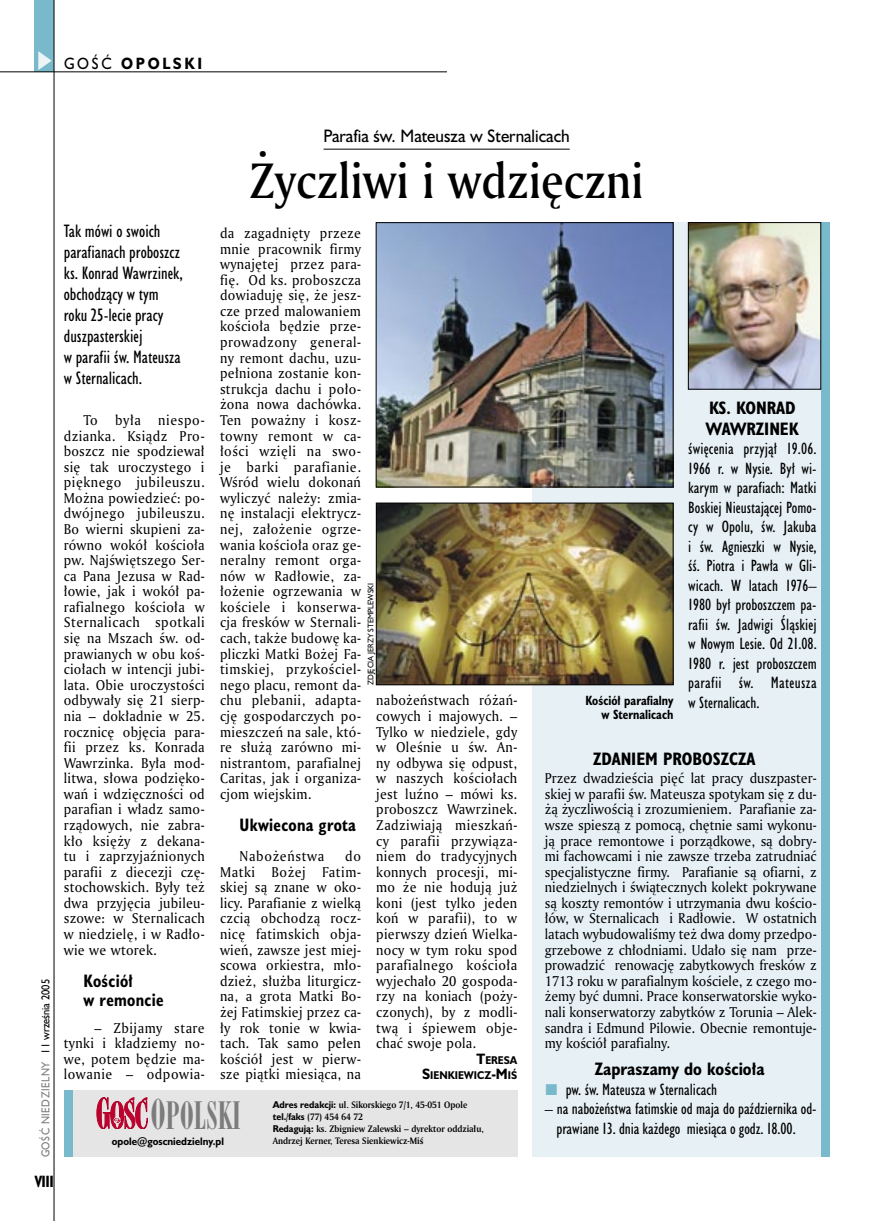
<style>
.page{position:relative;width:872px;height:1221px;background:#fff}
.page>*{position:absolute;margin:0;border:0;box-sizing:border-box;transform-origin:0 0}
._05a_tytyl_AmMd_32_pt{font:48px "Amerigo Md PL";color:#000;scale:.9 1}
._05a_tytyl_AmMd_48_pt{font:36.45px "Modern 735 PL";letter-spacing:.01em;color:#7c7c7c;scale:.9 1}
._06-4_lead_lokal_HuCn_11_pt{font:16.5px/21px "Humanst 521 Cn PL";color:#000}
._04-2_tytul_ramki{font:700 16.5px/21px "Humanst 521 Cn PL";color:#000}
._04-3_nadtytul_lokal{font:16.5px "Humanst 521 PL";color:#000;scale:.94 1}
._04_srodtytul_HuCB_11_pt{font:700 16.5px/19.5px "Humanst 521 Cn PL";letter-spacing:.02em;color:#000;scale:.94 1}
._03-2_body_do_ramki{font:15px/19.5px "Humanst 521 Cn PL";letter-spacing:-.005em;color:#000;text-align:justify}
._15a_temat_lewo{font:700 15px "Humanst 521 PL";letter-spacing:.2em;color:#000;scale:.9 1}
._16_pagina_lewa{font:700 15px "Humanst 521 Cn PL";color:#000;scale:.94 1}
._01_body_tekst{font:13.8px/15.6px "Amerigo PL";letter-spacing:.02em;color:#000;text-align:justify;scale:.94 1}
._01_body_tekst-2{font:13.8px "Amerigo PL";letter-spacing:.055em;color:#000;scale:.94 1}
._09_podpis_zdjecia_HuCnB{font:700 12.3px/14.4px "Humanst 521 Cn PL";color:#000;text-align:right;scale:.94 1}
._18a_data_lewa_GOSC{font:10.5px "Humanst 521 PL";letter-spacing:.05em;color:#7c7c7c;scale:.9 1}
._18_data_lewa{font:10.5px "Humanst 521 PL";color:#000;scale:.9 1}
._12a_autor_na_koncu_HuBd{font:700 10.35px/15.6px "Humanst 521 PL";color:#000;text-align:right;scale:.9 1}
._20a_stopka_adres{font:700 9.9px "Humanst 521 PL";color:#000;scale:.94 1}
._20b_stopka_dzial{font:700 9px "Amerigo PL";color:#000;scale:.94 1}
._09a_autor_zdjecia_Hu_5_pt{font:7.5px "Humanst 521 PL";color:#000;scale:.94 1}
.s1{font-weight:400}
.s2{font-size:13.8px}
.s3{font-size:39.45px}
.s4{font-family:"Humanst 521 PL"}
.s5{font-size:14.4px}
</style>
<div class="page">
<div style="left:532px;top:222px;width:296px;height:934px;background:#e7f1f5"></div>
<div style="left:821px;top:222px;width:8px;height:934px;background:#78b9cc"></div>
<img style="left:690px;top:224px;width:129px;height:163px">
<div style="left:688px;top:222px;width:133px;height:167px;border:1px solid #000"></div>
<hr style="left:323px;top:149px;width:247px;height:1px;background:#000">
<div style="left:64px;top:1090px;width:453px;height:66px;background:#e5e5e5"></div>
<svg style="left:97px;top:1097px;width:51px;height:31px"></svg>
<div style="left:35px;top:0;width:19px;height:72px;background:#78b9cc"></div>
<svg style="left:38px;top:51px;width:14px;height:19px"></svg>
<hr style="left:54px;top:0;width:1px;height:1220px;background:#000">
<hr style="left:0;top:72px;width:447px;height:1px;background:#000">
<img style="left:378px;top:224px;width:293px;height:261px">
<div style="left:376px;top:222px;width:297px;height:265px;border:1px solid #000"></div>
<img style="left:378px;top:505px;width:293px;height:178px">
<div style="left:376px;top:503px;width:297px;height:182px;border:1px solid #000"></div>
<div style="left:64px;top:1090px;width:8px;height:66px;background:#78b9cc"></div>
<p class="_15a_temat_lewo" style="left:64px;top:53px;width:155px"><span class="s1">GOŚĆ</span> OPOLSKI</p>
<p class="_18_data_lewa" style="left:38px;top:1053px;width:84px;rotate:-90deg">11 września 2005</p>
<p class="_18a_data_lewa_GOSC" style="left:38px;top:1157px;width:108px;rotate:-90deg">GOŚĆ NIEDZIELNY</p>
<p class="_16_pagina_lewa" style="left:35px;top:1170px;width:22px">VIII</p>
<p class="_04-3_nadtytul_lokal" style="left:323px;top:125px;width:263px">Parafia św. Mateusza w Sternalicach</p>
<p class="_05a_tytyl_AmMd_32_pt" style="left:249px;top:149px;width:439px">Życzliwi i wdzięczni</p>
<p class="_06-4_lead_lokal_HuCn_11_pt" style="left:64px;top:220px;width:121px">Tak mówi o swoich parafianach proboszcz ks. Konrad Wawrzinek, obchodzący w tym roku 25-lecie pracy duszpasterskiej<br>w parafii św. Mateusza w Sternalicach.</p>
<p class="_01_body_tekst" style="left:83px;top:412px;width:17px">To</p>
<p class="_01_body_tekst" style="left:115px;top:412px;width:29px">była</p>
<p class="_01_body_tekst" style="left:64px;top:412px;width:151px;text-indent:94px">niespo&shy;dzianka. Ksiądz Pro&shy;boszcz nie spodziewał się tak uroczystego i pięknego jubileuszu.<br>Można powiedzieć: po&shy;dwójnego jubileuszu.<br>Bo wierni skupieni za&shy;równo wokół kościoła pw. Najświętszego Ser&shy;ca Pana Jezusa w Rad&shy;łowie, jak i wokół pa&shy;rafialnego kościoła w Sternalicach spotkali się na Mszach św. od&shy;prawianych w obu koś&shy;ciołach w intencji jubi&shy;lata. Obie uroczystości odbywały się 21 sierp&shy;nia – dokładnie w 25. rocznicę objęcia para&shy;fii przez ks. Konrada Wawrzinka. Była mod&shy;litwa, słowa podzięko&shy;wań i wdzięczności od parafian i władz samo&shy;rządowych, nie zabra&shy;kło księży z dekana&shy;tu i zaprzyjaźnionych parafii z diecezji czę&shy;stochowskich. Były też dwa przyjęcia jubileu&shy;szowe: w Sternalicach w niedzielę, i w Radło&shy;wie we wtorek.</p>
<p class="_04_srodtytul_HuCB_11_pt" style="left:83px;top:970px;width:87px">Kościół<br>w remoncie</p>
<p class="_01_body_tekst" style="left:64px;top:1019px;width:151px;text-indent:31px">– Zbijamy stare tynki i kładziemy no&shy;we, potem będzie ma&shy;lowanie – odpowia-</p>
<p class="_01_body_tekst" style="left:220px;top:225px;width:151px">da zagadnięty przeze mnie pracownik firmy wynajętej przez para&shy;fię. Od ks. proboszcza dowiaduję się, że jesz&shy;cze przed malowaniem kościoła będzie prze&shy;prowadzony general&shy;ny remont dachu, uzu&shy;pełniona zostanie kon&shy;strukcja dachu i poło&shy;żona nowa dachówka.<br>Ten poważny i kosz&shy;towny remont w ca&shy;łości wzięli na swo&shy;je barki parafianie.<br>Wśród wielu dokonań wyliczyć należy: zmia&shy;nę instalacji elektrycz&shy;nej, założenie ogrze&shy;wania kościoła oraz ge&shy;neralny remont orga&shy;nów w Radłowie, za&shy;łożenie ogrzewania w kościele i konserwa&shy;cja fresków w Sternali&shy;cach, także budowę ka&shy;pliczki Matki Bożej Fa&shy;timskiej, przykościel&shy;nego placu, remont da&shy;chu plebanii, adapta&shy;cję gospodarczych po&shy;mieszczeń na sale, któ&shy;re służą zarówno mi&shy;nistrantom, parafialnej Caritas, jak i organiza&shy;cjom wiejskim.</p>
<p class="_04_srodtytul_HuCB_11_pt" style="left:240px;top:814px;width:125px">Ukwiecona grota</p>
<p class="_01_body_tekst-2" style="left:240px;top:847px;width:92px">Nabożeństwa</p>
<p class="_09a_autor_zdjecia_Hu_5_pt" style="left:365px;top:685px;width:110px;rotate:-90deg">ZDJĘCIA JERZY STEMPLEWSKI</p>
<p class="_01_body_tekst" style="left:376px;top:692px;width:151px">nabożeństwach różań&shy;cowych i majowych. – Tylko w niedziele, gdy w Oleśnie u św. An&shy;ny odbywa się odpust, w naszych kościołach jest luźno – mówi ks. proboszcz Wawrzinek.<br>Zadziwiają mieszkań&shy;cy parafii przywiąza&shy;niem do tradycyjnych konnych procesji, mi&shy;mo że nie hodują już koni (jest tylko jeden koń w parafii), to w pierwszy dzień Wielka&shy;nocy w tym roku spod parafialnego kościoła wyjechało 20 gospoda&shy;rzy na koniach (poży&shy;czonych), by z modli&shy;twą i śpiewem obje&shy;chać swoje pola.</p>
<p class="_12a_autor_na_koncu_HuBd" style="left:422px;top:1051px;width:107px"><span class="s2">T</span>ERESA<br><span class="s2">S</span>IENKIEWICZ<span class="s2">-M</span>IŚ</p>
<p class="_01_body_tekst" style="left:220px;top:848px;width:151px;text-indent:125px">do Matki Bożej Fatim&shy;skiej są znane w oko&shy;licy. Parafianie z wielką czcią obchodzą rocz&shy;nicę fatimskich obja&shy;wień, zawsze jest miej&shy;scowa orkiestra, mło&shy;dzież, służba liturgicz&shy;na, a grota Matki Bo&shy;żej Fatimskiej przez ca&shy;ły rok tonie w kwia&shy;tach. Tak samo pełen kościół jest w pierw&shy;sze piątki miesiąca, na</p>
<p class="_05a_tytyl_AmMd_48_pt" style="left:151px;top:1092px;width:102px"><span class="s3">O</span>POLSKI</p>
<p class="_20b_stopka_dzial" style="left:273px;top:1098px;width:209px"><span class="s4">Adres redakcji:</span> ul. Sikorskiego 7/1, 45-051 Opole</p>
<p class="_20b_stopka_dzial" style="left:273px;top:1110px;width:98px"><span class="s4">tel.</span>/<span class="s4">faks</span> (77) 454 64 72</p>
<p class="_20b_stopka_dzial" style="left:273px;top:1122px;width:226px"><span class="s4">Redagują:</span> ks. Zbigniew Zalewski – dyrektor oddziału,</p>
<p class="_20a_stopka_adres" style="left:112px;top:1134px;width:121px">opole@goscniedzielny.pl</p>
<p class="_20b_stopka_dzial" style="left:273px;top:1134px;width:162px">Andrzej Kerner, Teresa Sienkiewicz-Miś</p>
<p class="_09_podpis_zdjecia_HuCnB" style="left:585px;top:692px;width:95px">Kościół parafialny w Sternalicach</p>
<p class="_04-2_tytul_ramki" style="left:706px;top:396px;width:94px">KS. KONRAD<br>WAWRZINEK</p>
<p class="_03-2_body_do_ramki" style="left:688px;top:439px;width:130px">święcenia przyjął 19.06.<br>1966 r. w Nysie. Był wi&shy;karym w parafiach: Matki Boskiej Nieustającej Pomo&shy;cy w Opolu, św. Jakuba i św. Agnieszki w Nysie, śś. Piotra i Pawła w Gli&shy;wicach. W latach 1976– 1980 był proboszczem pa&shy;rafii św. Jadwigi Śląskiej w Nowym Lesie. Od 21.08.<br>1980 r. jest proboszczem parafii św. Mateusza w Sternalicach.</p>
<p class="_04-2_tytul_ramki" style="left:593px;top:748px;width:164px">ZDANIEM PROBOSZCZA</p>
<p class="_01_body_tekst" style="left:545px;top:770px;width:291px">Przez dwadzieścia pięć lat pracy duszpaster&shy;skiej w parafii św. Mateusza spotykam się z du&shy;żą życzliwością i zrozumieniem. Parafianie za&shy;wsze spieszą z pomocą, chętnie sami wykonu&shy;ją prace remontowe i porządkowe, są dobry&shy;mi fachowcami i nie zawsze trzeba zatrudniać specjalistyczne firmy. Parafianie są ofiarni, z niedzielnych i świątecznych kolekt pokrywane są koszty remontów i utrzymania dwu kościo&shy;łów, w Sternalicach i Radłowie. W ostatnich latach wybudowaliśmy też dwa domy przedpo&shy;grzebowe z chłodniami. Udało się nam prze&shy;prowadzić renowację zabytkowych fresków z 1713 roku w parafialnym kościele, z czego mo&shy;żemy być dumni. Prace konserwatorskie wyko&shy;nali konserwatorzy zabytków z Torunia – Alek&shy;sandra i Edmund Pilowie. Obecnie remontuje&shy;my kościół parafialny.</p>
<p class="_04-2_tytul_ramki" style="left:595px;top:1057px;width:171px">Zapraszamy do kościoła</p>
<p class="_03-2_body_do_ramki" style="left:565px;top:1079px;width:153px">pw. św. Mateusza w Sternalicach</p>
<p class="_03-2_body_do_ramki" style="left:556px;top:1098px;width:262px;text-indent:-12px"><span class="s5">– n</span>a nabożeństwa fatimskie od maja do października od&shy;prawiane 13. dnia każdego miesiąca o godz. 18.00.</p>
</div>
